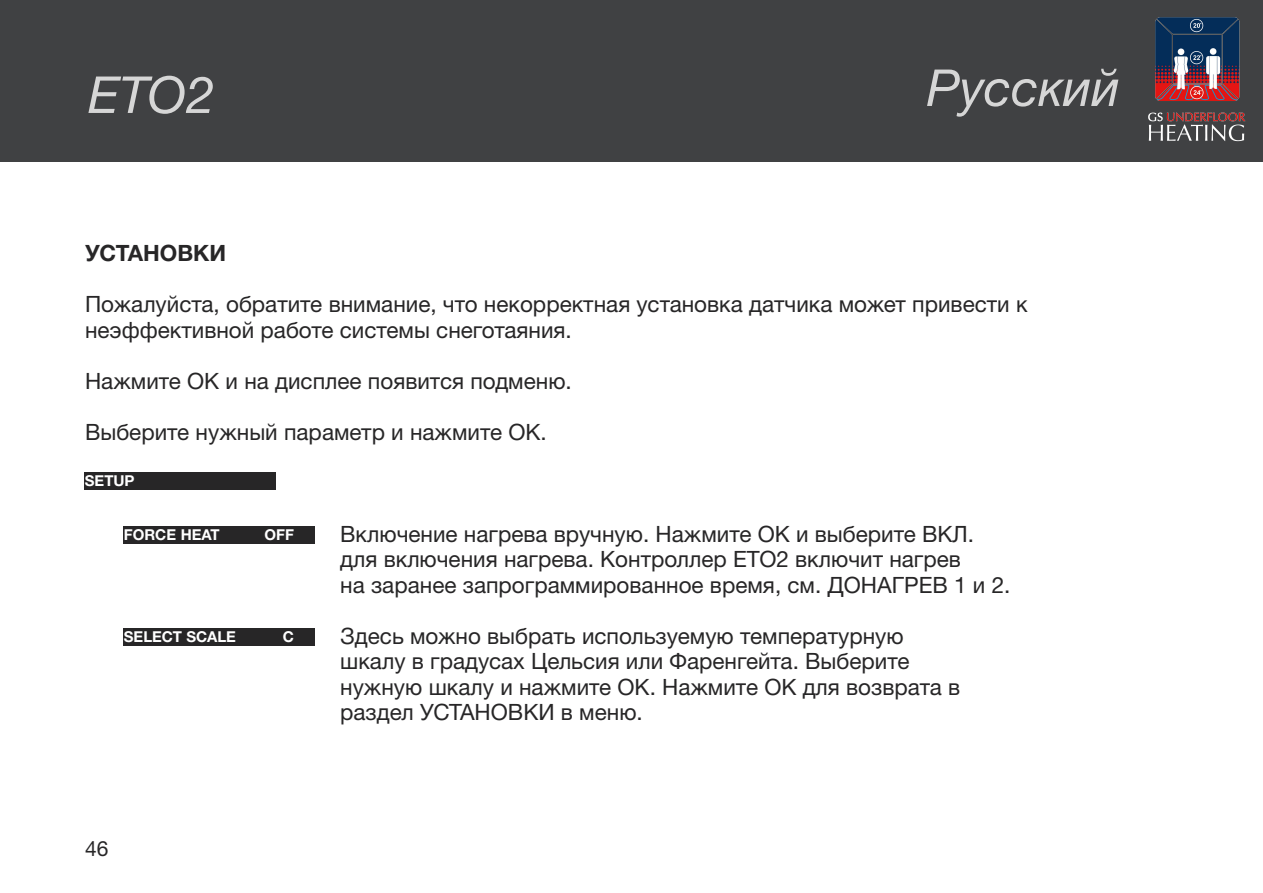
<style>
.page{position:relative;width:1263px;height:893px;background:#fff}
.page>*{position:absolute;margin:0;border:0;box-sizing:border-box;transform-origin:0 0}
.t1{font:italic 51px "Helvetica Neue LTW1 G";color:#d6d6d6}
.t2{font:22.5px/25.5px "Helvetica Neue LTW1 G";color:#272627}
.t3{font:700 22.5px "Helvetica Neue LTW1 G";color:#272627}
.t4{font:21px "Helvetica Neue";color:#272627}
.t5{font:700 15px "Helvetica Neue LTW1 G";color:#fff}
</style>
<div class="page">
<div style="left:0;top:0;width:1263px;height:162px;background:#404143"></div>
<div style="left:84px;top:472px;width:191px;height:18px;background:#272627"></div>
<div style="left:123px;top:526px;width:191px;height:18px;background:#272627"></div>
<div style="left:123px;top:628px;width:191px;height:18px;background:#272627"></div>
<img style="left:1148px;top:17px;width:98px;height:125px">
<h1 class="t1" style="left:88px;top:77px;width:128px">ETO2</h1>
<h1 class="t1" style="left:927px;top:70px;width:195px">Русский</h1>
<p class="t3" style="left:85px;top:245px;width:143px">УСТАНОВКИ</p>
<p class="t2" style="left:85px;top:293px;width:944px">Пожалуйста, обратите внимание, что некорректная установка датчика может привести к неэффективной работе системы снеготаяния.</p>
<p class="t2" style="left:85px;top:370px;width:488px">Нажмите ОК и на дисплее появится подменю.</p>
<p class="t2" style="left:85px;top:421px;width:463px">Выберите нужный параметр и нажмите ОК.</p>
<p class="t5" style="left:85px;top:475px;width:51px">SETUP</p>
<p class="t5" style="left:124px;top:529px;width:97px">FORCE HEAT</p>
<p class="t5" style="left:265px;top:529px;width:31px">OFF</p>
<p class="t5" style="left:124px;top:631px;width:114px">SELECT SCALE</p>
<p class="t5" style="left:283px;top:631px;width:13px">C</p>
<p class="t4" style="left:85px;top:841px;width:25px">46</p>
<p class="t2" style="left:340px;top:523px;width:672px">Включение нагрева вручную. Нажмите ОК и выберите ВКЛ. для включения нагрева. Контроллер ЕТО2 включит нагрев<br>на заранее запрограммированное время, см. ДОНАГРЕВ 1 и 2.</p>
<p class="t2" style="left:340px;top:625px;width:622px">Здесь можно выбрать используемую температурную шкалу в градусах Цельсия или Фаренгейта. Выберите нужную шкалу и нажмите ОК. Нажмите OK для возврата в раздел УСТАНОВКИ в меню.</p>
</div>
